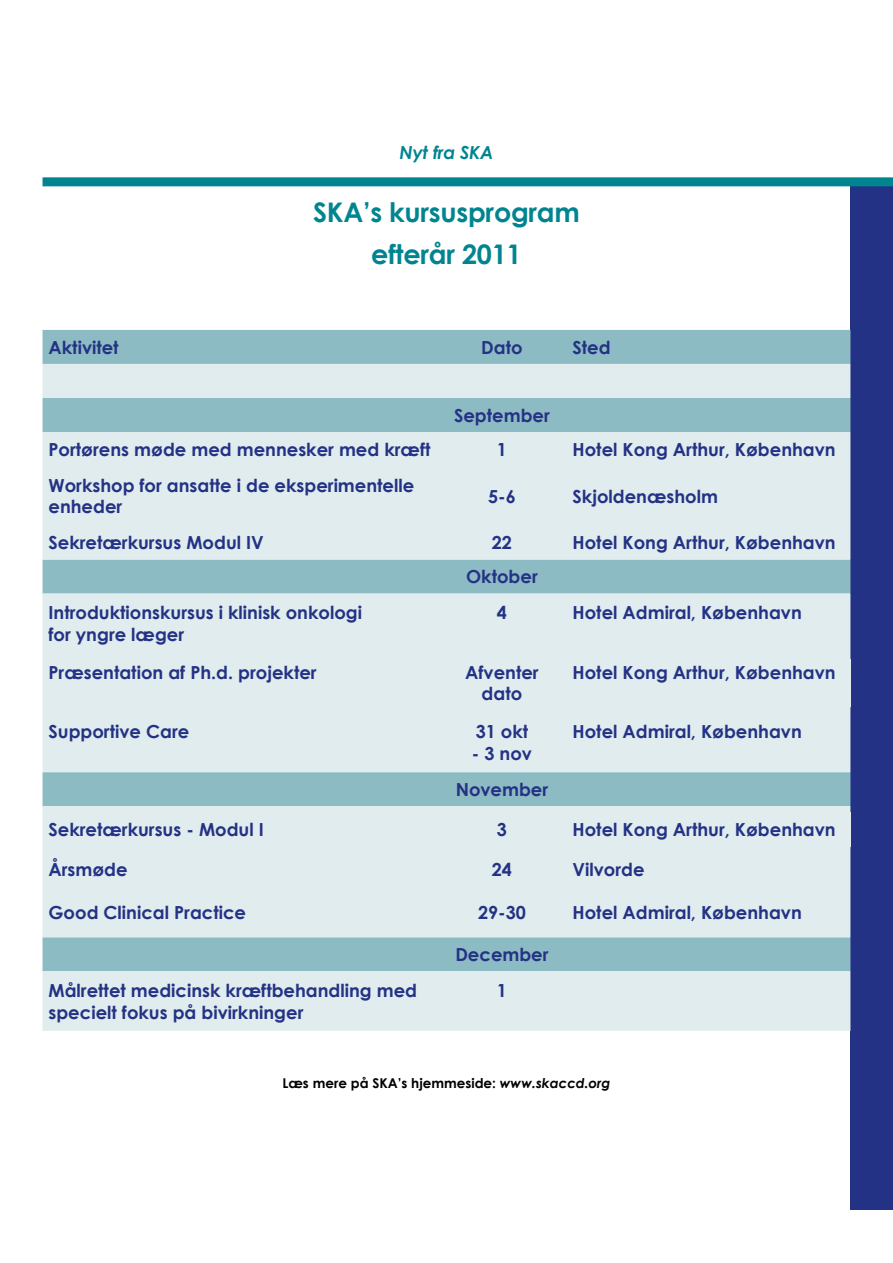
<style>
.page{position:relative;width:893px;height:1263px;background:#fff}
.page>*{position:absolute;margin:0;border:0;box-sizing:border-box;transform-origin:0 0}
.t1{font:700 27px/42px "Century Gothic";letter-spacing:-.01em;color:#008590;text-align:center}
.t2{font:700 18px/21.6px "Century Gothic";color:#243285}
.t3{font:italic 700 18px "Century Gothic";letter-spacing:-.01em;color:#008590}
.t4{font:700 13.5px "Century Gothic";color:#000}
.s1{font-style:italic}
</style>
<div class="page">
<div style="left:850px;top:185px;width:43px;height:1024px;background:#243285"></div>
<div style="left:43px;top:177px;width:850px;height:9px;background:#008590"></div>
<div style="left:43px;top:330px;width:807px;height:34px;background:#8dbbc3"></div>
<svg style="left:43px;top:364px;width:807px;height:667px;fill:#e0ecee"></svg>
<div style="left:572px;top:659px;width:278px;height:47px;background:#e0ecee"></div>
<div style="left:572px;top:812px;width:278px;height:34px;background:#e0ecee"></div>
<p class="t3" style="left:399px;top:139px;width:95px">Nyt fra SKA</p>
<h1 class="t1" style="left:313px;top:190px;width:268px">SKA’s kursusprogram efterår 2011</h1>
<p class="t2" style="left:49px;top:336px;width:72px">Aktivitet</p>
<p class="t2" style="left:481px;top:336px;width:43px">Dato</p>
<p class="t2" style="left:572px;top:336px;width:40px">Sted</p>
<p class="t2" style="left:454px;top:404px;width:97px">September</p>
<p class="t2" style="left:49px;top:438px;width:383px">Portørens møde med mennesker med kræft</p>
<p class="t2" style="left:497px;top:438px;width:12px">1</p>
<p class="t2" style="left:572px;top:438px;width:265px">Hotel Kong Arthur, København</p>
<p class="t2" style="left:49px;top:474px;width:367px">Workshop for ansatte i de eksperimentelle enheder</p>
<p class="t2" style="left:488px;top:484px;width:29px">5-6</p>
<p class="t2" style="left:572px;top:484px;width:147px">Skjoldenæsholm</p>
<p class="t2" style="left:49px;top:531px;width:217px">Sekretærkursus Modul IV</p>
<p class="t2" style="left:492px;top:531px;width:22px">22</p>
<p class="t2" style="left:572px;top:531px;width:265px">Hotel Kong Arthur, København</p>
<p class="t2" style="left:466px;top:565px;width:73px">Oktober</p>
<p class="t2" style="left:49px;top:601px;width:315px">Introduktionskursus i klinisk onkologi for yngre læger</p>
<p class="t2" style="left:497px;top:601px;width:12px">4</p>
<p class="t2" style="left:572px;top:601px;width:231px">Hotel Admiral, København</p>
<p class="t2" style="left:49px;top:661px;width:270px">Præsentation af Ph.d. projekter</p>
<p class="t2" style="left:465px;top:661px;width:75px;text-align:center">Afventer dato</p>
<p class="t2" style="left:572px;top:661px;width:265px">Hotel Kong Arthur, København</p>
<p class="t2" style="left:49px;top:720px;width:142px">Supportive Care</p>
<p class="t2" style="left:476px;top:720px;width:54px">31 okt</p>
<p class="t2" style="left:472px;top:742px;width:62px">- 3 nov</p>
<p class="t2" style="left:572px;top:720px;width:231px">Hotel Admiral, København</p>
<p class="t2" style="left:456px;top:778px;width:94px">November</p>
<p class="t2" style="left:49px;top:818px;width:217px">Sekretærkursus - Modul I</p>
<p class="t2" style="left:497px;top:818px;width:12px">3</p>
<p class="t2" style="left:572px;top:818px;width:265px">Hotel Kong Arthur, København</p>
<p class="t2" style="left:49px;top:858px;width:81px">Årsmøde</p>
<p class="t2" style="left:492px;top:858px;width:22px">24</p>
<p class="t2" style="left:572px;top:858px;width:73px">Vilvorde</p>
<p class="t2" style="left:49px;top:900px;width:199px">Good Clinical Practice</p>
<p class="t2" style="left:478px;top:900px;width:49px">29-30</p>
<p class="t2" style="left:572px;top:900px;width:231px">Hotel Admiral, København</p>
<p class="t2" style="left:455px;top:943px;width:95px">December</p>
<p class="t2" style="left:49px;top:979px;width:370px">Målrettet medicinsk kræftbehandling med specielt fokus på bivirkninger</p>
<p class="t2" style="left:497px;top:979px;width:12px">1</p>
<p class="t4" style="left:282px;top:1073px;width:330px">Læs mere på SKA’s hjemmeside: <span class="s1">www.skaccd.org</span></p>
</div>
